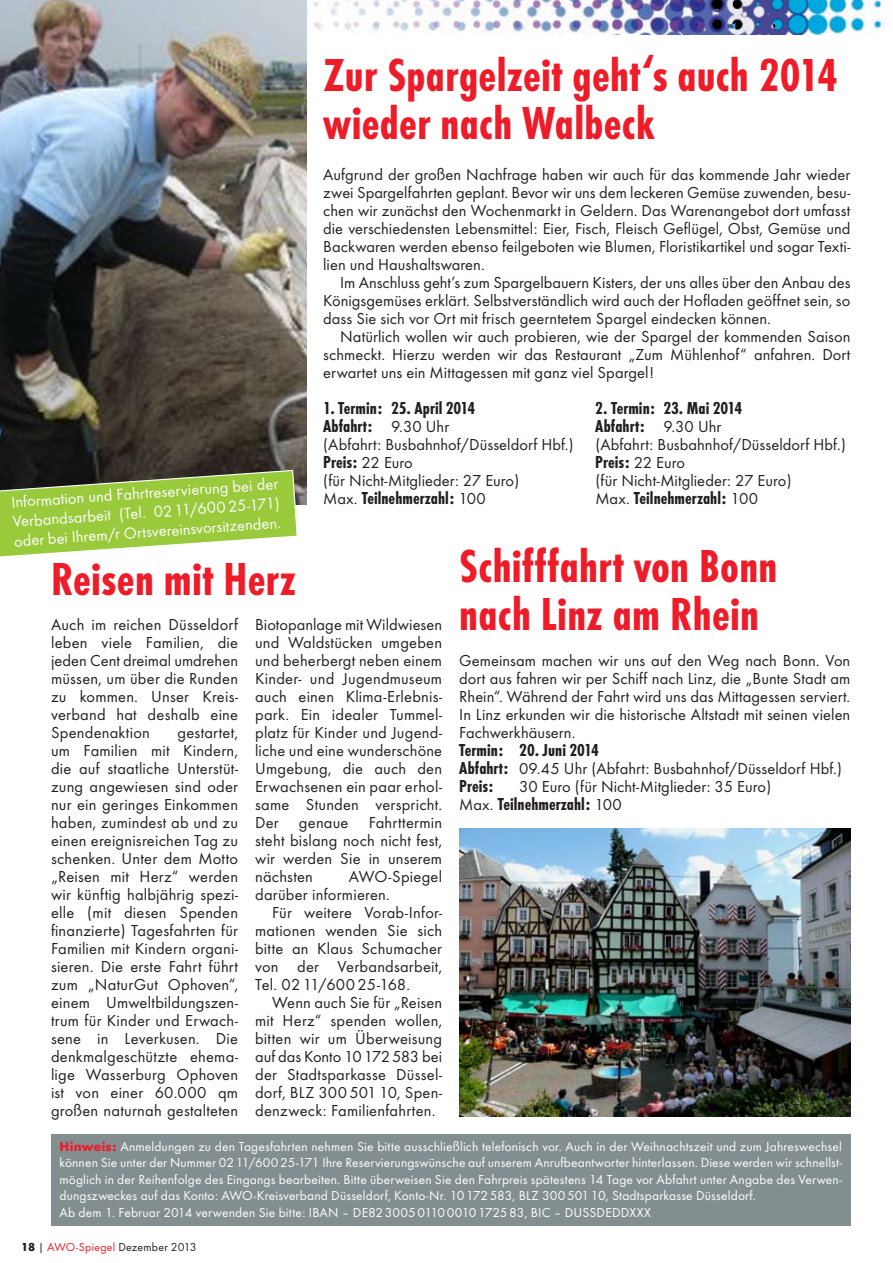
<style>
.page{position:relative;width:893px;height:1263px;background:#fff}
.page>*{position:absolute;margin:0;border:0;box-sizing:border-box;transform-origin:0 0}
.t1{font:700 condensed 48px/48px "Futura T";letter-spacing:.005em;color:#ee1c28}
.t2{font:700 condensed 18px/18px "Futura T";color:#231f20}
.t3{font:16.5px/18px "Futura T";letter-spacing:.005em;color:#231f20;text-align:justify}
.t4{font:16.5px/19.5px "Futura T";color:#fff;text-align:justify}
.t5{font:13.5px/16.5px "Futura T";letter-spacing:.01em;color:#fff}
.t6{font:12px "Futura T";letter-spacing:.015em;color:#231f20}
.s1{font-weight:400;font-stretch:normal;font-size:16.5px}
.s2{font-weight:700;font-stretch:condensed;font-size:18px}
.s3{font-weight:700;color:#ee1c28}
.s4{font-weight:700}
.s5{color:#ee1c28}
</style>
<div class="page">
<img style="left:306px;top:0;width:580px;height:34px">
<img style="left:0;top:0;width:306px;height:504px">
<img style="left:459px;top:828px;width:391px;height:288px">
<svg style="left:0;top:469px;width:298px;height:88px;background:#98bb53"></svg>
<div style="left:51px;top:1134px;width:799px;height:91px;background:#838e90"></div>
<h1 class="t1" style="left:323px;top:51px;width:516px">Zur Spargelzeit geht‘s auch 2014 wieder nach Walbeck</h1>
<p class="t3" style="left:323px;top:165px;width:529px">Aufgrund der großen Nachfrage haben wir auch für das kommende Jahr wieder zwei Spargelfahrten geplant. Bevor wir uns dem leckeren Gemüse zuwenden, besu&shy;chen wir zunächst den Wochenmarkt in Geldern. Das Warenangebot dort umfasst die verschiedensten Lebensmittel: Eier, Fisch, Fleisch Geflügel, Obst, Gemüse und Backwaren werden ebenso feilgeboten wie Blumen, Floristikartikel und sogar Texti&shy;lien und Haushaltswaren.</p>
<p class="t3" style="left:323px;top:273px;width:529px;text-indent:17px">Im Anschluss geht’s zum Spargelbauern Kisters, der uns alles über den Anbau des Königsgemüses erklärt. Selbstverständlich wird auch der Hofladen geöffnet sein, so dass Sie sich vor Ort mit frisch geerntetem Spargel eindecken können.</p>
<p class="t3" style="left:323px;top:327px;width:529px;text-indent:17px">Natürlich wollen wir auch probieren, wie der Spargel der kommenden Saison schmeckt. Hierzu werden wir das Restaurant „Zum Mühlenhof“ anfahren. Dort erwartet uns ein Mittagessen mit ganz viel Spargel!</p>
<p class="t2" style="left:323px;top:399px;width:154px">1. Termin: 25. April 2014<br>Abfahrt: <span class="s1">9.30 Uhr</span></p>
<p class="t3" style="left:323px;top:435px;width:252px">(Abfahrt: Busbahnhof/Düsseldorf Hbf.)</p>
<p class="t2" style="left:323px;top:453px;width:91px">Preis: <span class="s1">22 Euro</span></p>
<p class="t3" style="left:323px;top:471px;width:198px">(für Nicht-Mitglieder: 27 Euro)</p>
<p class="t2" style="left:323px;top:489px;width:164px"><span class="s1">Max.</span> Teilnehmerzahl: <span class="s1">100</span></p>
<p class="t2" style="left:595px;top:399px;width:149px">2. Termin: 23. Mai 2014<br>Abfahrt: <span class="s1">9.30 Uhr</span></p>
<p class="t3" style="left:595px;top:435px;width:252px">(Abfahrt: Busbahnhof/Düsseldorf Hbf.)</p>
<p class="t2" style="left:595px;top:453px;width:91px">Preis: <span class="s1">22 Euro</span></p>
<p class="t3" style="left:595px;top:471px;width:198px">(für Nicht-Mitglieder: 27 Euro)</p>
<p class="t2" style="left:595px;top:489px;width:164px"><span class="s1">Max.</span> Teilnehmerzahl: <span class="s1">100</span></p>
<p class="t4" style="left:11px;top:492px;width:269px;rotate:-4deg">Information und Fahrtreservierung bei der Verbandsarbeit (Tel. 0211/60025-171) oder bei Ihrem/r Ortsvereinsvorsitzenden.</p>
<h1 class="t1" style="left:459px;top:541px;width:320px">Schifffahrt von Bonn nach Linz am Rhein</h1>
<p class="t3" style="left:459px;top:651px;width:393px">Gemeinsam machen wir uns auf den Weg nach Bonn. Von dort aus fahren wir per Schiff nach Linz, die „Bunte Stadt am Rhein“. Während der Fahrt wird uns das Mittagessen serviert.<br>In Linz erkunden wir die historische Altstadt mit seinen vielen Fachwerkhäusern.</p>
<p class="t2" style="left:459px;top:741px;width:141px">Termin: 20. Juni 2014</p>
<p class="t3" style="left:459px;top:759px;width:384px"><span class="s2">Abfahrt:</span> 09.45 Uhr (Abfahrt: Busbahnhof/Düsseldorf Hbf.)</p>
<p class="t2" style="left:459px;top:777px;width:36px">Preis:</p>
<p class="t3" style="left:519px;top:777px;width:253px">30 Euro (für Nicht-Mitglieder: 35 Euro)</p>
<p class="t2" style="left:459px;top:795px;width:164px"><span class="s1">Max.</span> Teilnehmerzahl: <span class="s1">100</span></p>
<h1 class="t1" style="left:51px;top:555px;width:247px">Reisen mit Herz</h1>
<p class="t3" style="left:51px;top:615px;width:189px">Auch im reichen Düsseldorf leben viele Familien, die jeden Cent dreimal umdrehen müssen, um über die Runden zu kommen. Unser Kreis&shy;verband hat deshalb eine Spendenaktion</p>
<p class="t3" style="left:255px;top:615px;width:189px">Biotopanlage mit Wildwiesen und Waldstücken umgeben und beherbergt neben einem Kinder- und Jugendmuseum auch einen Klima-Erlebnis&shy;park. Ein idealer Tummel&shy;platz für Kinder und Jugend&shy;liche und eine wunderschöne Umgebung, die auch den Erwachsenen ein paar erhol&shy;same Stunden verspricht.<br>Der genaue Fahrttermin steht bislang noch nicht fest, wir werden Sie in unserem nächsten</p>
<p class="t3" style="left:51px;top:723px;width:189px;text-indent:126px">gestartet, um Familien mit Kindern, die auf staatliche Unterstüt&shy;zung angewiesen sind oder nur ein geringes Einkommen haben, zumindest ab und zu einen ereignisreichen Tag zu schenken. Unter dem Motto „Reisen mit Herz“ werden wir künftig halbjährig spezi&shy;elle (mit diesen Spenden finanzierte) Tagesfahrten für Familien mit Kindern organi&shy;sieren. Die erste Fahrt führt zum „NaturGut Ophoven“, einem Umweltbildungszen&shy;trum für Kinder und Erwach&shy;sene in Leverkusen. Die denkmalgeschützte ehema&shy;lige Wasserburg Ophoven ist von einer 60.000 qm großen naturnah gestalteten</p>
<p class="t3" style="left:255px;top:867px;width:189px;text-indent:94px">AWO-Spiegel darüber informieren.</p>
<p class="t3" style="left:255px;top:903px;width:189px;text-indent:17px">Für weitere Vorab-Infor&shy;mationen wenden Sie sich bitte an Klaus Schumacher von der Verbandsarbeit, Tel. 02 11/600 25-168.</p>
<p class="t3" style="left:255px;top:993px;width:189px;text-indent:17px">Wenn auch Sie für „Reisen mit Herz“ spenden wollen, bitten wir um Überweisung auf das Konto 10172583 bei der Stadtsparkasse Düssel&shy;dorf, BLZ 300 501 10, Spen&shy;denzweck: Familienfahrten.</p>
<p class="t5" style="left:60px;top:1138px;width:784px"><span class="s3">Hinweis:</span> Anmeldungen zu den Tagesfahrten nehmen Sie bitte ausschließlich telefonisch vor. Auch in der Weihnachtszeit und zum Jahreswechsel können Sie unter der Nummer 0211/60025-171 Ihre Reservierungswünsche auf unserem Anrufbeantworter hinterlassen. Diese werden wir schnellst&shy;möglich in der Reihenfolge des Eingangs bearbeiten. Bitte überweisen Sie den Fahrpreis spätestens 14 Tage vor Abfahrt unter Angabe des Verwen&shy;dungszweckes auf das Konto: AWO-Kreisverband Düsseldorf, Konto-Nr. 10172583, BLZ 30050110, Stadtsparkasse Düsseldorf.<br>Ab dem 1. Februar 2014 verwenden Sie bitte: IBAN – DE82300501100010172583, BIC – DUSSDEDDXXX</p>
<p class="t6" style="left:21px;top:1240px;width:177px"><span class="s4">18</span> | <span class="s5">AWO-Spiegel</span> Dezember 2013</p>
</div>
